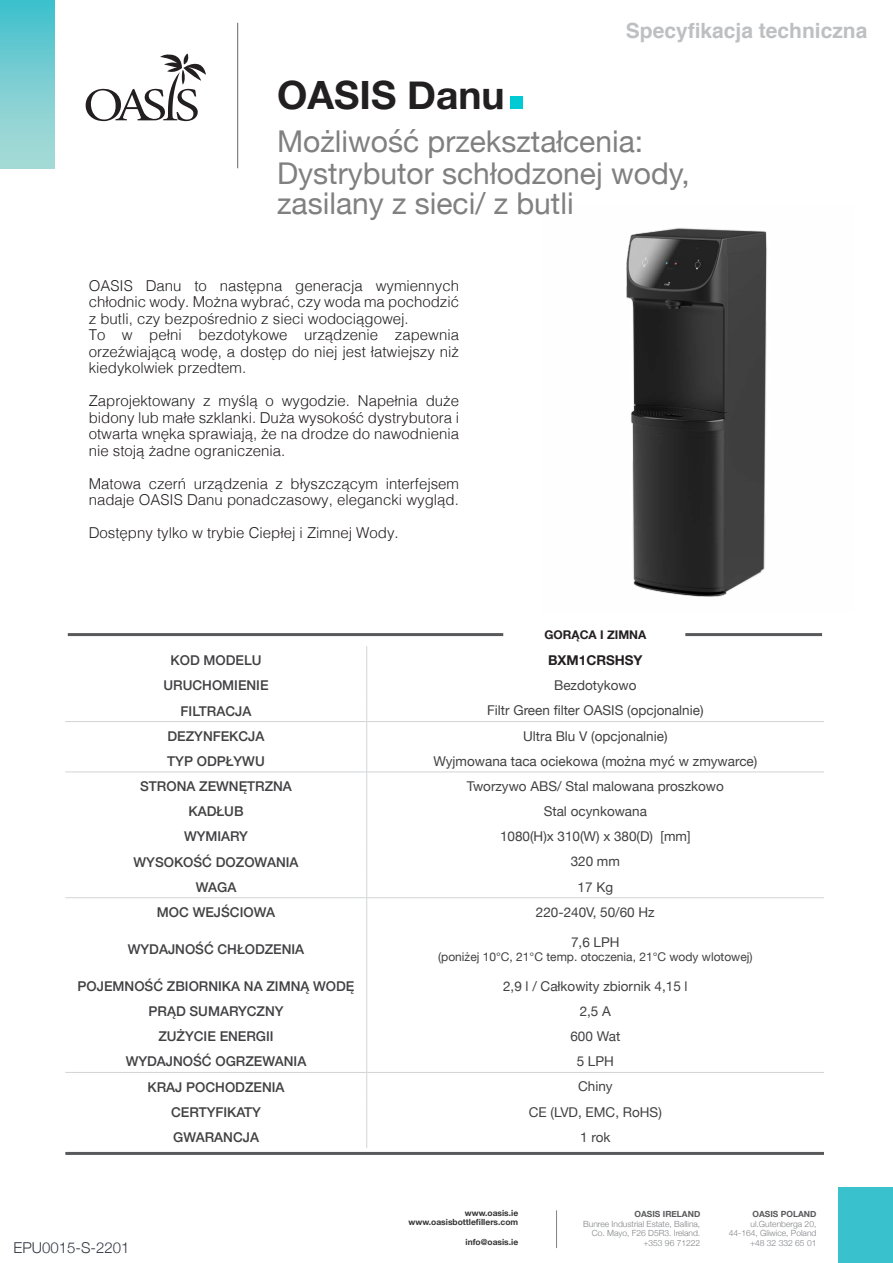
<style>
.page{position:relative;width:893px;height:1263px;background:#fff}
.page>*{position:absolute;margin:0;border:0;box-sizing:border-box;transform-origin:0 0}
.t1{font:700 39px "Helvetica Neue";color:#211f1f}
.t2{font:30px "Helvetica Neue";color:#808080}
.t3{font:700 21px "Helvetica";color:#bdbfc1}
.t4{font:300 15px/16.5px "Helvetica";color:#231f20;text-align:justify}
.t5{font:300 15px "Helvetica Neue";color:#343841}
.t6{font:13.5px "Helvetica Neue";color:#414042}
.t7{font:500 13.5px "Helvetica Neue";color:#414042}
.t8{font:700 13.5px "Helvetica Neue";color:#231f20}
.t9{font:12px "Helvetica Neue";color:#414042}
.t10{font:700 12px "Helvetica Neue";color:#231f20}
.t11{font:300 8.55px "Helvetica Neue";color:#808285}
.t12{font:700 8.55px "Helvetica Neue";color:#343433}
.t13{font:700 8.55px "Helvetica Neue";color:#58595b}
.s1{font-family:"Helvetica";font-size:84px;color:#00cad4}
</style>
<div class="page">
<hr style="left:65px;top:721px;width:301px;height:1px;background:#d1d3d5">
<hr style="left:367px;top:721px;width:457px;height:1px;background:#d1d3d5">
<hr style="left:65px;top:771px;width:301px;height:1px;background:#d1d3d5">
<hr style="left:367px;top:771px;width:457px;height:1px;background:#d1d3d5">
<hr style="left:366px;top:923px;width:1px;height:49px;background:#d2d4d5">
<svg style="left:366px;top:972px;width:1px;height:176px"></svg>
<hr style="left:65px;top:897px;width:302px;height:1px;background:#d1d3d5">
<hr style="left:367px;top:897px;width:457px;height:1px;background:#d1d3d5">
<hr style="left:65px;top:1072px;width:302px;height:1px;background:#d1d3d5">
<hr style="left:367px;top:1072px;width:457px;height:1px;background:#d1d3d5">
<svg style="left:366px;top:646px;width:1px;height:277px"></svg>
<hr style="left:65px;top:1152px;width:759px;height:3px;background:#58595b">
<img style="left:626px;top:227px;width:141px;height:370px">
<hr style="left:68px;top:633px;width:435px;height:3px;background:#58595b">
<hr style="left:685px;top:633px;width:137px;height:3px;background:#58595b">
<hr style="left:237px;top:23px;width:1px;height:145px;background:#666767">
<svg style="left:86px;top:54px;width:120px;height:67px"></svg>
<div style="left:0;top:0;width:54px;height:169px;background:linear-gradient(to bottom,#42c1cd,#b0dcd7)"></div>
<hr style="left:556px;top:1210px;width:1px;height:38px;background:#808285">
<div style="left:839px;top:1187px;width:54px;height:76px;background:#3ac1ce"></div>
<p class="t1" style="left:277px;top:64px;width:252px">OASIS Danu<span class="s1">.</span></p>
<p class="t3" style="left:626px;top:14px;width:243px">Specyfikacja techniczna</p>
<p class="t2" style="left:277px;top:120px;width:367px">Możliwość przekształcenia:</p>
<p class="t2" style="left:277px;top:152px;width:414px">Dystrybutor schłodzonej wody,</p>
<p class="t2" style="left:277px;top:182px;width:298px">zasilany z sieci/ z butli</p>
<p class="t4" style="left:89px;top:276px;width:372px">OASIS Danu to następna generacja wymiennych chłodnic wody. Można wybrać, czy woda ma pochodzić z butli, czy bezpośrednio z sieci wodociągowej.</p>
<p class="t4" style="left:89px;top:326px;width:372px">To w pełni bezdotykowe urządzenie zapewnia orzeźwiającą wodę, a dostęp do niej jest łatwiejszy niż kiedykolwiek przedtem.</p>
<p class="t4" style="left:89px;top:392px;width:372px">Zaprojektowany z myślą o wygodzie. Napełnia duże bidony lub małe szklanki. Duża wysokość dystrybutora i otwarta wnęka sprawiają, że na drodze do nawodnienia nie stoją żadne ograniczenia.</p>
<p class="t4" style="left:89px;top:474px;width:372px">Matowa czerń urządzenia z błyszczącym interfejsem nadaje OASIS Danu ponadczasowy, elegancki wygląd.</p>
<p class="t4" style="left:89px;top:524px;width:312px">Dostępny tylko w trybie Ciepłej i Zimnej Wody.</p>
<p class="t10" style="left:544px;top:626px;width:103px">GORĄCA I ZIMNA</p>
<p class="t7" style="left:171px;top:650px;width:93px">KOD MODELU</p>
<p class="t8" style="left:548px;top:650px;width:96px">BXM1CRSHSY</p>
<p class="t7" style="left:164px;top:675px;width:107px">URUCHOMIENIE</p>
<p class="t6" style="left:554px;top:676px;width:84px">Bezdotykowo</p>
<p class="t7" style="left:181px;top:700px;width:72px">FILTRACJA</p>
<p class="t6" style="left:487px;top:701px;width:218px">Filtr Green filter OASIS (opcjonalnie)</p>
<p class="t7" style="left:168px;top:725px;width:99px">DEZYNFEKCJA</p>
<p class="t6" style="left:523px;top:726px;width:146px">Ultra Blu V (opcjonalnie)</p>
<p class="t7" style="left:167px;top:750px;width:99px">TYP ODPŁYWU</p>
<p class="t6" style="left:433px;top:751px;width:325px">Wyjmowana taca ociekowa (można myć w zmywarce)</p>
<p class="t7" style="left:140px;top:775px;width:153px">STRONA ZEWNĘTRZNA</p>
<p class="t6" style="left:467px;top:776px;width:259px">Tworzywo ABS/ Stal malowana proszkowo</p>
<p class="t7" style="left:189px;top:800px;width:56px">KADŁUB</p>
<p class="t6" style="left:544px;top:801px;width:105px">Stal ocynkowana</p>
<p class="t7" style="left:184px;top:826px;width:66px">WYMIARY</p>
<p class="t6" style="left:500px;top:827px;width:192px">1080(H)x 310(W) x 380(D) [mm]</p>
<p class="t7" style="left:134px;top:851px;width:166px">WYSOKOŚĆ DOZOWANIA</p>
<p class="t6" style="left:571px;top:852px;width:51px">320 mm</p>
<p class="t7" style="left:196px;top:876px;width:42px">WAGA</p>
<p class="t6" style="left:578px;top:877px;width:37px">17 Kg</p>
<p class="t7" style="left:157px;top:901px;width:120px">MOC WEJŚCIOWA</p>
<p class="t6" style="left:536px;top:902px;width:120px">220-240V, 50/60 Hz</p>
<p class="t7" style="left:128px;top:938px;width:178px">WYDAJNOŚĆ CHŁODZENIA</p>
<p class="t6" style="left:571px;top:932px;width:50px">7,6 LPH</p>
<p class="t9" style="left:438px;top:948px;width:316px">(poniżej 10°C, 21°C temp. otoczenia, 21°C wody wlotowej)</p>
<p class="t7" style="left:78px;top:975px;width:278px">POJEMNOŚĆ ZBIORNIKA NA ZIMNĄ WODĘ</p>
<p class="t6" style="left:503px;top:976px;width:186px">2,9 l / Całkowity zbiornik 4,15 l</p>
<p class="t7" style="left:149px;top:1000px;width:137px">PRĄD SUMARYCZNY</p>
<p class="t6" style="left:580px;top:1001px;width:33px">2,5 A</p>
<p class="t7" style="left:158px;top:1025px;width:117px">ZUŻYCIE ENERGII</p>
<p class="t6" style="left:570px;top:1026px;width:51px">600 Wat</p>
<p class="t7" style="left:126px;top:1051px;width:182px">WYDAJNOŚĆ OGRZEWANIA</p>
<p class="t6" style="left:577px;top:1052px;width:39px">5 LPH</p>
<p class="t7" style="left:148px;top:1076px;width:139px">KRAJ POCHODZENIA</p>
<p class="t6" style="left:578px;top:1077px;width:36px">Chiny</p>
<p class="t7" style="left:171px;top:1101px;width:91px">CERTYFIKATY</p>
<p class="t6" style="left:529px;top:1102px;width:135px">CE (LVD, EMC, RoHS)</p>
<p class="t7" style="left:173px;top:1126px;width:87px">GWARANCJA</p>
<p class="t6" style="left:580px;top:1127px;width:32px">1 rok</p>
<p class="t5" style="left:14px;top:1236px;width:117px">EPU0015-S-2201</p>
<p class="t12" style="left:465px;top:1206px;width:55px">www.oasis.ie</p>
<p class="t12" style="left:409px;top:1216px;width:111px">www.oasisbottlefillers.com</p>
<p class="t12" style="left:465px;top:1235px;width:54px">info@oasis.ie</p>
<p class="t13" style="left:635px;top:1207px;width:67px">OASIS IRELAND</p>
<p class="t11" style="left:583px;top:1217px;width:119px">Bunree Industrial Estate, Ballina,</p>
<p class="t11" style="left:592px;top:1226px;width:110px">Co. Mayo, F26 D5R3. Ireland.</p>
<p class="t11" style="left:643px;top:1236px;width:58px">+353 96 71222</p>
<p class="t13" style="left:752px;top:1207px;width:65px">OASIS POLAND</p>
<p class="t11" style="left:750px;top:1217px;width:67px">ul.Gutenberga 20,</p>
<p class="t11" style="left:729px;top:1226px;width:89px">44-164, Gliwice, Poland</p>
<p class="t11" style="left:750px;top:1236px;width:68px">+48 32 332 65 01</p>
</div>
